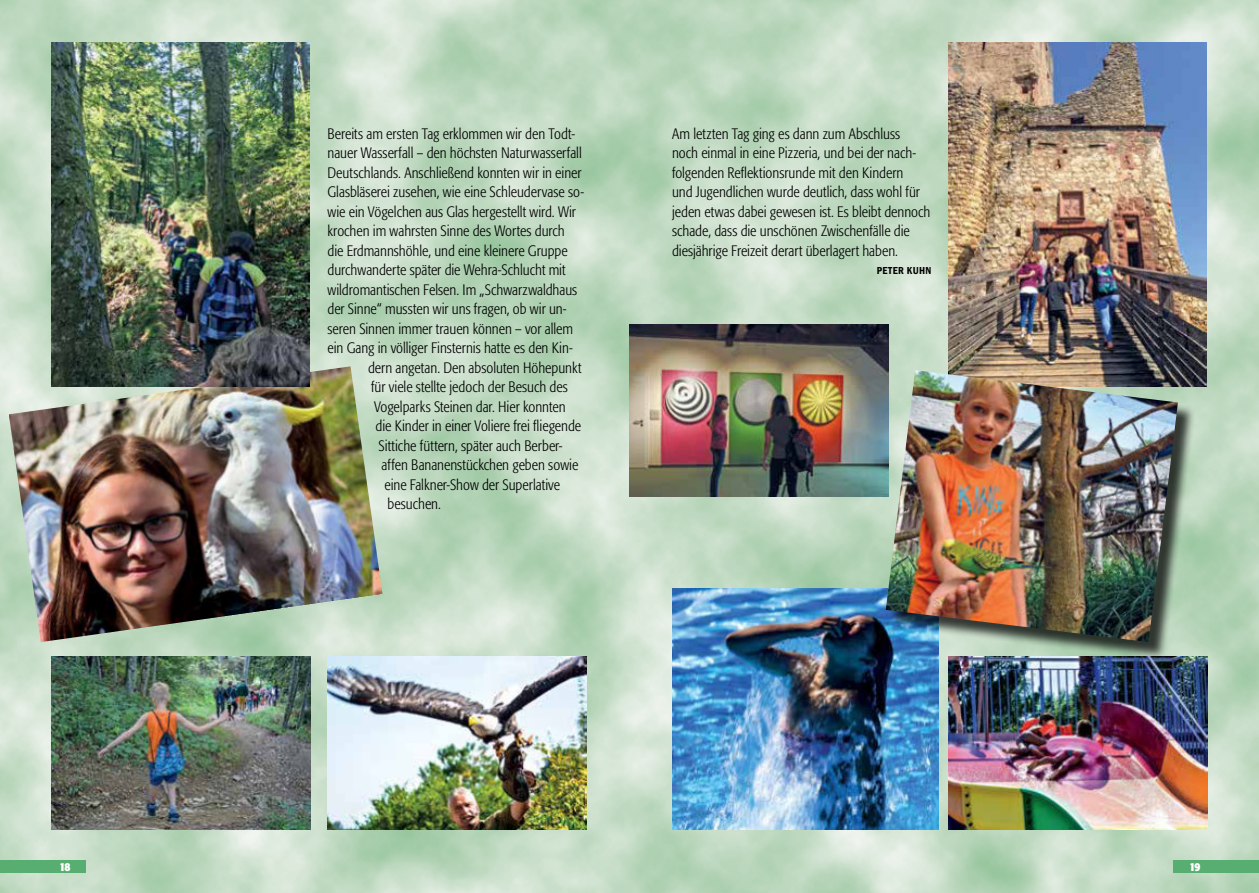
<style>
.page{position:relative;width:1259px;height:893px;background:#fff}
.page>*{position:absolute;margin:0;border:0;box-sizing:border-box;transform-origin:0 0}
.t1{font:300 condensed 15px/19.5px "Formata";color:#000}
.t2{font:700 condensed 12px "Formata";color:#fff}
.t3{font:600 condensed 10.5px "Franklin Gothic";letter-spacing:.035em;color:#000}
</style>
<div class="page">
<img style="left:0;top:0;width:1259px;height:893px">
<div style="left:1173px;top:860px;width:86px;height:13px;background:#58ae70"></div>
<div style="left:0;top:860px;width:85px;height:13px;background:#58ae70"></div>
<img style="left:9px;top:366px;width:373px;height:276px">
<img style="left:629px;top:324px;width:260px;height:172px">
<img style="left:51px;top:43px;width:258px;height:343px">
<img style="left:948px;top:43px;width:258px;height:343px">
<img style="left:327px;top:656px;width:260px;height:173px">
<img style="left:51px;top:656px;width:259px;height:173px">
<img style="left:948px;top:656px;width:260px;height:173px">
<img style="left:672px;top:589px;width:266px;height:240px">
<div style="left:888px;top:373px;width:308px;height:287px;background:#000;opacity:.75"></div>
<img style="left:885px;top:370px;width:293px;height:272px">
<p class="t1" style="left:327px;top:124px;width:249px">Bereits am ersten Tag erklommen wir den Todt-</p>
<p class="t1" style="left:327px;top:144px;width:256px">nauer Wasserfall – den höchsten Naturwasserfall</p>
<p class="t1" style="left:327px;top:163px;width:255px">Deutschlands. Anschließend konnten wir in einer</p>
<p class="t1" style="left:327px;top:183px;width:258px">Glasbläserei zusehen, wie eine Schleudervase so-</p>
<p class="t1" style="left:327px;top:202px;width:250px">wie ein Vögelchen aus Glas hergestellt wird. Wir</p>
<p class="t1" style="left:327px;top:222px;width:239px">krochen im wahrsten Sinne des Wortes durch</p>
<p class="t1" style="left:327px;top:241px;width:242px">die Erdmannshöhle, und eine kleinere Gruppe</p>
<p class="t1" style="left:327px;top:261px;width:240px">durchwanderte später die Wehra-Schlucht mit</p>
<p class="t1" style="left:327px;top:280px;width:251px">wildromantischen Felsen. Im „Schwarzwaldhaus</p>
<p class="t1" style="left:327px;top:300px;width:241px">der Sinne“ mussten wir uns fragen, ob wir un-</p>
<p class="t1" style="left:327px;top:319px;width:247px">seren Sinnen immer trauen können – vor allem</p>
<p class="t1" style="left:327px;top:339px;width:247px">ein Gang in völliger Finsternis hatte es den Kin-</p>
<p class="t1" style="left:368px;top:358px;width:215px">dern angetan. Den absoluten Höhepunkt</p>
<p class="t1" style="left:371px;top:378px;width:198px">für viele stellte jedoch der Besuch des</p>
<p class="t1" style="left:374px;top:397px;width:193px">Vogelparks Steinen dar. Hier konnten</p>
<p class="t1" style="left:375px;top:417px;width:207px">die Kinder in einer Voliere frei fliegende</p>
<p class="t1" style="left:378px;top:436px;width:186px">Sittiche füttern, später auch Berber-</p>
<p class="t1" style="left:381px;top:456px;width:198px">affen Bananenstückchen geben sowie</p>
<p class="t1" style="left:384px;top:475px;width:177px">eine Falkner-Show der Superlative</p>
<p class="t1" style="left:387px;top:495px;width:55px">besuchen.</p>
<p class="t1" style="left:672px;top:124px;width:260px">Am letzten Tag ging es dann zum Abschluss<br>noch einmal in eine Pizzeria, und bei der nach&shy;folgenden Reflektionsrunde mit den Kindern<br>und Jugendlichen wurde deutlich, dass wohl für jeden etwas dabei gewesen ist. Es bleibt dennoch schade, dass die unschönen Zwischenfälle die diesjährige Freizeit derart überlagert haben.</p>
<p class="t3" style="left:877px;top:265px;width:56px">PETER KUHN</p>
<p class="t2" style="left:60px;top:861px;width:13px">18</p>
<p class="t2" style="left:1189px;top:861px;width:13px">19</p>
</div>
